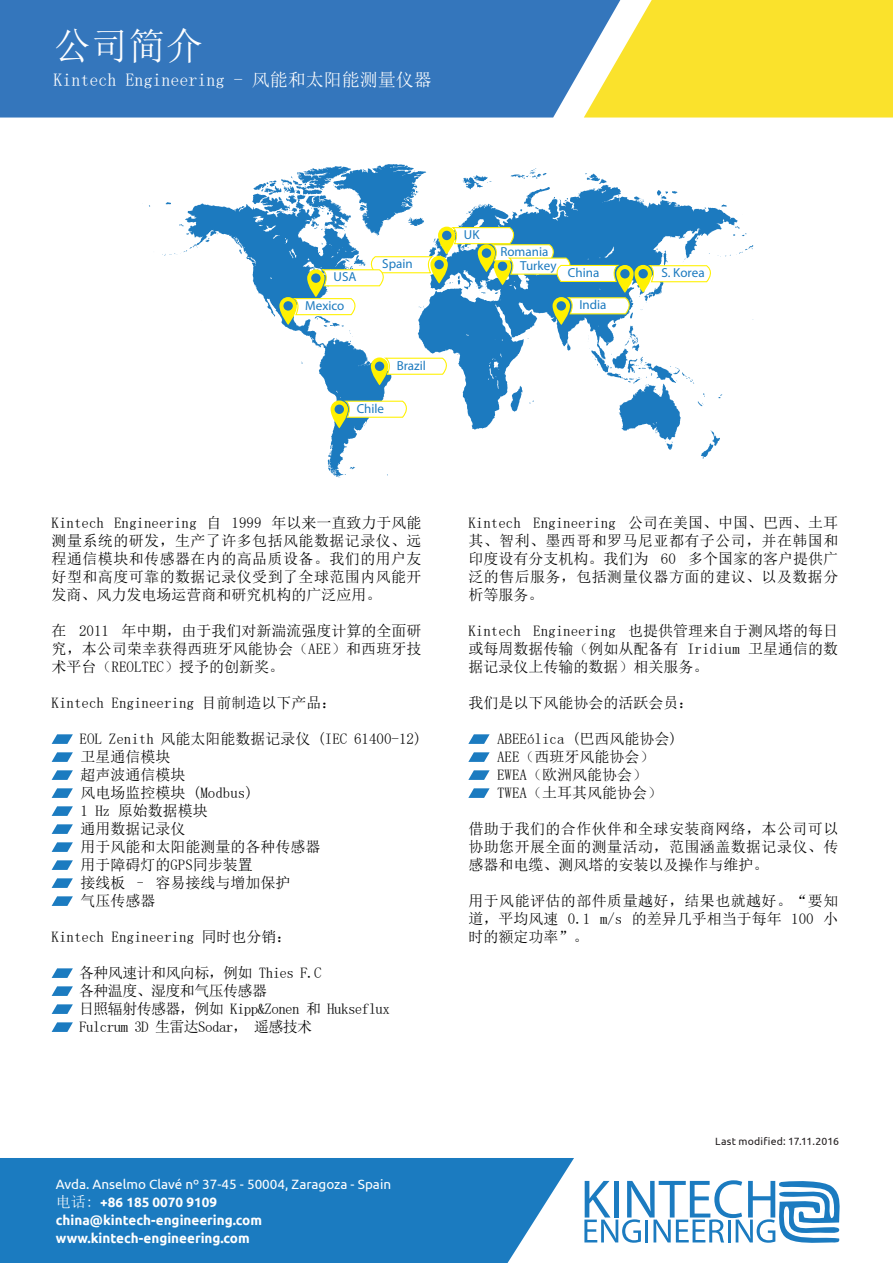
<style>
.page{position:relative;width:893px;height:1263px;background:#fff}
.page>*{position:absolute;margin:0;border:0;box-sizing:border-box;transform-origin:0 0}
.t1{font:37.5px "Sim Sun";color:#fff}
.t2{font:18px "Sim Sun";color:#fff}
.t3{font:15px/18px "Sim Sun";color:#000;text-align:justify}
.t4{font:15px "Sim Sun";letter-spacing:-.04em;color:#000}
.t5{font:700 13.5px "Ubuntu";color:#fff}
.t6{font:13.5px "Ubuntu";color:#fff}
.t7{font:13.05px "Myriad Pro";color:#1c7abf}
.t8{font:10.5px "Ubuntu";letter-spacing:.02em;color:#231f20}
.s1{font-family:"Sim Sun";font-weight:400;font-size:15px}
</style>
<div class="page">
<div style="left:620px;top:0;width:273px;height:118px;background:#fae22c"></div>
<div style="left:0;top:0;width:620px;height:118px;background:#3476bc"></div>
<div style="left:0;top:1158px;width:574px;height:105px;background:#1b7bc0"></div>
<svg style="left:584px;top:1180px;width:256px;height:63px"></svg>
<svg style="left:52px;top:734px;width:21px;height:10px"></svg>
<svg style="left:52px;top:752px;width:21px;height:10px"></svg>
<svg style="left:52px;top:770px;width:21px;height:10px"></svg>
<svg style="left:52px;top:788px;width:21px;height:10px"></svg>
<svg style="left:52px;top:806px;width:21px;height:10px"></svg>
<svg style="left:52px;top:824px;width:21px;height:10px"></svg>
<svg style="left:52px;top:842px;width:21px;height:10px"></svg>
<svg style="left:52px;top:860px;width:21px;height:10px"></svg>
<svg style="left:52px;top:878px;width:21px;height:10px"></svg>
<svg style="left:52px;top:896px;width:21px;height:10px"></svg>
<svg style="left:52px;top:968px;width:21px;height:10px"></svg>
<svg style="left:52px;top:986px;width:21px;height:10px"></svg>
<svg style="left:52px;top:1004px;width:21px;height:10px"></svg>
<svg style="left:52px;top:1022px;width:21px;height:10px"></svg>
<svg style="left:468px;top:734px;width:22px;height:10px"></svg>
<svg style="left:468px;top:752px;width:22px;height:10px"></svg>
<svg style="left:468px;top:770px;width:22px;height:10px"></svg>
<svg style="left:468px;top:788px;width:22px;height:10px"></svg>
<svg style="left:149px;top:164px;width:604px;height:314px"></svg>
<svg style="left:307px;top:269px;width:18px;height:28px"></svg>
<svg style="left:311px;top:273px;width:10px;height:10px"></svg>
<svg style="left:279px;top:297px;width:18px;height:28px"></svg>
<svg style="left:283px;top:301px;width:10px;height:10px"></svg>
<svg style="left:371px;top:357px;width:17px;height:28px"></svg>
<div style="left:375px;top:362px;width:9px;height:9px;background:#1c7abf;border-radius:50%"></div>
<svg style="left:331px;top:400px;width:17px;height:28px"></svg>
<div style="left:335px;top:405px;width:9px;height:9px;background:#1c7abf;border-radius:50%"></div>
<svg style="left:430px;top:256px;width:18px;height:28px"></svg>
<div style="left:434px;top:260px;width:10px;height:9px;background:#1c7abf;border-radius:50%"></div>
<svg style="left:438px;top:227px;width:17px;height:27px"></svg>
<div style="left:442px;top:231px;width:9px;height:9px;background:#1c7abf;border-radius:50%"></div>
<svg style="left:494px;top:257px;width:17px;height:28px"></svg>
<svg style="left:553px;top:297px;width:17px;height:28px"></svg>
<div style="left:557px;top:301px;width:9px;height:10px;background:#1c7abf;border-radius:50%"></div>
<svg style="left:616px;top:265px;width:18px;height:28px"></svg>
<div style="left:620px;top:269px;width:10px;height:9px;background:#1c7abf;border-radius:50%"></div>
<svg style="left:567px;top:298px;width:67px;height:17px"></svg>
<svg style="left:385px;top:358px;width:66px;height:18px"></svg>
<svg style="left:322px;top:257px;width:111px;height:30px"></svg>
<svg style="left:293px;top:299px;width:67px;height:17px"></svg>
<svg style="left:345px;top:401px;width:66px;height:18px"></svg>
<svg style="left:452px;top:228px;width:167px;height:55px"></svg>
<svg style="left:634px;top:265px;width:18px;height:28px"></svg>
<div style="left:638px;top:269px;width:10px;height:9px;background:#1c7abf;border-radius:50%"></div>
<svg style="left:649px;top:263px;width:74px;height:20px"></svg>
<p class="t1" style="left:54px;top:26px;width:151px">公司简介</p>
<p class="t2" style="left:54px;top:70px;width:379px">Kintech Engineering - 风能和太阳能测量仪器</p>
<p class="t7" style="left:334px;top:269px;width:24px">USA</p>
<p class="t7" style="left:305px;top:298px;width:41px">Mexico</p>
<p class="t7" style="left:382px;top:256px;width:32px">Spain</p>
<p class="t7" style="left:397px;top:357px;width:31px">Brazil</p>
<p class="t7" style="left:357px;top:400px;width:29px">Chile</p>
<p class="t7" style="left:464px;top:227px;width:17px">UK</p>
<p class="t7" style="left:500px;top:244px;width:50px">Romania</p>
<p class="t7" style="left:520px;top:257px;width:38px">Turkey</p>
<p class="t7" style="left:568px;top:265px;width:33px">China</p>
<p class="t7" style="left:661px;top:265px;width:45px">S. Korea</p>
<p class="t7" style="left:579px;top:297px;width:29px">India</p>
<p class="t3" style="left:52px;top:513px;width:372px">Kintech Engineering 自 1999 年以来一直致力于风能测量系统的研发，生产了许多包括风能数据记录仪、远程通信模块和传感器在内的高品质设备。我们的用户友好型和高度可靠的数据记录仪受到了全球范围内风能开发商、风力发电场运营商和研究机构的广泛应用。</p>
<p class="t3" style="left:52px;top:621px;width:371px">在 2011 年中期，由于我们对新湍流强度计算的全面研究，本公司荣幸获得西班牙风能协会（AEE）和西班牙技术平台（REOLTEC）授予的创新奖。</p>
<p class="t3" style="left:52px;top:693px;width:286px">Kintech Engineering 目前制造以下产品：</p>
<p class="t3" style="left:80px;top:729px;width:343px">EOL Zenith 风能太阳能数据记录仪 (IEC 61400-12)</p>
<p class="t3" style="left:80px;top:747px;width:92px">卫星通信模块</p>
<p class="t3" style="left:80px;top:765px;width:107px">超声波通信模块</p>
<p class="t3" style="left:80px;top:783px;width:174px">风电场监控模块 (Modbus)</p>
<p class="t3" style="left:80px;top:801px;width:129px">1 Hz 原始数据模块</p>
<p class="t3" style="left:80px;top:819px;width:107px">通用数据记录仪</p>
<p class="t3" style="left:80px;top:837px;width:242px">用于风能和太阳能测量的各种传感器</p>
<p class="t3" style="left:80px;top:855px;width:174px">用于障碍灯的GPS同步装置</p>
<p class="t3" style="left:80px;top:873px;width:212px">接线板 – 容易接线与增加保护</p>
<p class="t3" style="left:80px;top:891px;width:77px">气压传感器</p>
<p class="t3" style="left:52px;top:927px;width:241px">Kintech Engineering 同时也分销：</p>
<p class="t4" style="left:79px;top:965px;width:244px">各种风速计和风向标，例如 Thies F.C</p>
<p class="t4" style="left:79px;top:983px;width:189px">各种温度、湿度和气压传感器</p>
<p class="t4" style="left:79px;top:1001px;width:312px">日照辐射传感器，例如 Kipp&amp;Zonen 和 Hukseflux</p>
<p class="t4" style="left:79px;top:1019px;width:235px">Fulcrum 3D 生雷达Sodar， 遥感技术</p>
<p class="t3" style="left:468px;top:513px;width:372px">Kintech Engineering 公司在美国、中国、巴西、土耳其、智利、墨西哥和罗马尼亚都有子公司，并在韩国和印度设有分支机构。我们为 60 多个国家的客户提供广泛的售后服务，包括测量仪器方面的建议、以及数据分析等服务。</p>
<p class="t3" style="left:468px;top:621px;width:371px">Kintech Engineering 也提供管理来自于测风塔的每日或每周数据传输（例如从配备有 Iridium 卫星通信的数据记录仪上传输的数据）相关服务。</p>
<p class="t3" style="left:468px;top:693px;width:226px">我们是以下风能协会的活跃会员：</p>
<p class="t3" style="left:497px;top:729px;width:181px">ABEEólica (巴西风能协会)</p>
<p class="t3" style="left:497px;top:747px;width:159px">AEE（西班牙风能协会）</p>
<p class="t3" style="left:497px;top:765px;width:151px">EWEA（欧洲风能协会）</p>
<p class="t3" style="left:497px;top:783px;width:166px">TWEA（土耳其风能协会）</p>
<p class="t3" style="left:468px;top:819px;width:372px">借助于我们的合作伙伴和全球安装商网络，本公司可以协助您开展全面的测量活动，范围涵盖数据记录仪、传感器和电缆、测风塔的安装以及操作与维护。</p>
<p class="t3" style="left:468px;top:891px;width:372px">用于风能评估的部件质量越好，结果也就越好。“要知道，平均风速 0.1 m/s 的差异几乎相当于每年 100 小时的额定功率”。</p>
<p class="t6" style="left:56px;top:1176px;width:337px">Avda. Anselmo Clavé nº 37-45 - 50004, Zaragoza - Spain</p>
<p class="t5" style="left:56px;top:1194px;width:163px"><span class="s1">电话:</span> +86 185 0070 9109</p>
<p class="t5" style="left:56px;top:1212px;width:208px">china@kintech-engineering.com</p>
<p class="t5" style="left:56px;top:1230px;width:195px">www.kintech-engineering.com</p>
<p class="t8" style="left:715px;top:1134px;width:125px">Last modified: 17.11.2016</p>
</div>
